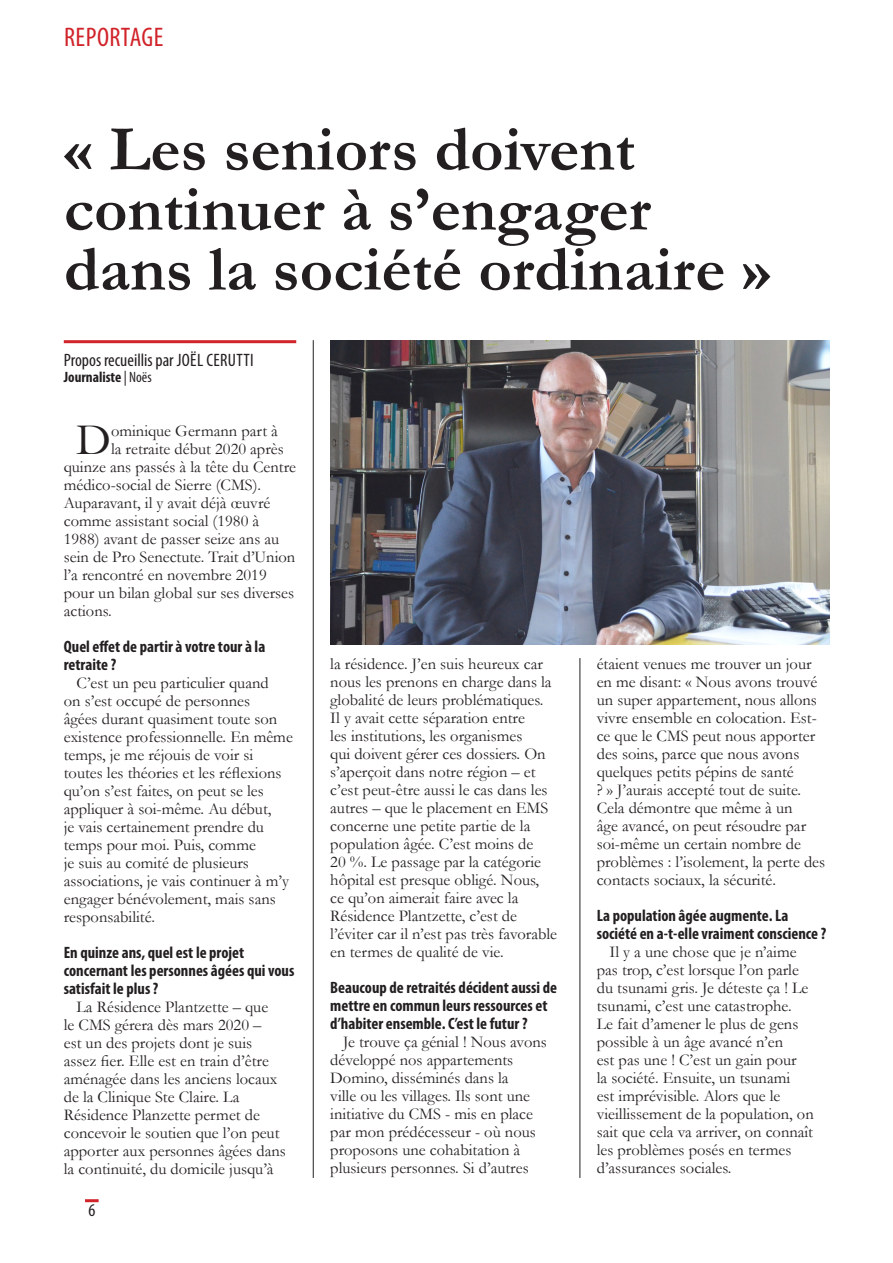
<style>
.page{position:relative;width:893px;height:1263px;background:#fff}
.page>*{position:absolute;margin:0;border:0;box-sizing:border-box;transform-origin:0 0}
.t1{font:700 64.5px/60px "Garamond";color:#231f20}
.t2{font:45.3px "Garamond";color:#231f20}
.t3{font:condensed 27px "Myriad Pro";letter-spacing:.02em;color:#d1232a}
.t4{font:condensed 18px "Myriad Pro";color:#231f20}
.t5{font:16.5px/18px "Garamond";color:#231f20}
.t6{font:700 condensed 16.5px/18px "Myriad Pro";color:#231f20}
.t7{font:700 condensed 15px "Myriad Pro";color:#231f20}
.s1{font-weight:400}
</style>
<div class="page">
<hr style="left:85px;top:1199px;width:14px;height:3px;background:#d1232a">
<hr style="left:313px;top:340px;width:1px;height:838px;background:#231f20">
<hr style="left:580px;top:658px;width:1px;height:520px;background:#231f20">
<hr style="left:64px;top:340px;width:232px;height:3px;background:#d1232a">
<img style="left:330px;top:340px;width:499px;height:304px">
<p class="t3" style="left:64px;top:21px;width:101px">REPORTAGE</p>
<p class="t1" style="left:64px;top:120px;width:709px">« Les seniors doivent continuer à s’engager dans la société ordinaire »</p>
<p class="t4" style="left:64px;top:349px;width:191px">Propos recueillis par JOËL CERUTTI</p>
<p class="t7" style="left:64px;top:368px;width:89px">Journaliste <span class="s1">| Noës</span></p>
<p class="t2" style="left:76px;top:409px;width:36px">D</p>
<p class="t5" style="left:111px;top:421px;width:168px">ominique Germann part à</p>
<p class="t5" style="left:111px;top:439px;width:174px">la retraite début 2020 après</p>
<p class="t5" style="left:64px;top:457px;width:234px">quinze ans passés à la tête du Centre</p>
<p class="t5" style="left:64px;top:475px;width:199px">médico-social de Sierre (CMS).</p>
<p class="t5" style="left:64px;top:493px;width:208px">Auparavant, il y avait déjà œuvré</p>
<p class="t5" style="left:64px;top:511px;width:197px">comme assistant social (1980 à</p>
<p class="t5" style="left:64px;top:529px;width:217px">1988) avant de passer seize ans au</p>
<p class="t5" style="left:64px;top:547px;width:233px">sein de Pro Senectute. Trait d’Union</p>
<p class="t5" style="left:64px;top:565px;width:204px">l’a rencontré en novembre 2019</p>
<p class="t5" style="left:64px;top:583px;width:232px">pour un bilan global sur ses diverses</p>
<p class="t5" style="left:64px;top:601px;width:50px">actions.</p>
<p class="t6" style="left:64px;top:637px;width:203px">Quel effet de partir à votre tour à la retraite ?</p>
<p class="t5" style="left:64px;top:673px;width:231px;text-indent:13px">C’est un peu particulier quand<br>on s’est occupé de personnes<br>âgées durant quasiment toute son existence professionnelle. En même temps, je me réjouis de voir si toutes les théories et les réflexions qu’on s’est faites, on peut se les appliquer à soi-même. Au début,<br>je vais certainement prendre du temps pour moi. Puis, comme<br>je suis au comité de plusieurs associations, je vais continuer à m’y engager bénévolement, mais sans responsabilité.</p>
<p class="t6" style="left:64px;top:943px;width:232px">En quinze ans, quel est le projet concernant les personnes âgées qui vous satisfait le plus ?</p>
<p class="t5" style="left:64px;top:997px;width:224px;text-indent:13px">La Résidence Plantzette – que<br>le CMS gérera dès mars 2020 –<br>est un des projets dont je suis assez fier. Elle est en train d’être aménagée dans les anciens locaux de la Clinique Ste Claire. La<br>Résidence Planzette permet de concevoir le soutien que l’on peut apporter aux personnes âgées dans la continuité, du domicile jusqu’à</p>
<p class="t4" style="left:88px;top:1199px;width:8px">6</p>
<p class="t5" style="left:330px;top:654px;width:228px">la résidence. J’en suis heureux car nous les prenons en charge dans la globalité de leurs problématiques.<br>Il y avait cette séparation entre<br>les institutions, les organismes<br>qui doivent gérer ces dossiers. On s’aperçoit dans notre région – et c’est peut-être aussi le cas dans les autres – que le placement en EMS concerne une petite partie de la population âgée. C’est moins de<br>20 %. Le passage par la catégorie hôpital est presque obligé. Nous, ce qu’on aimerait faire avec la Résidence Plantzette, c’est de l’éviter car il n’est pas très favorable en termes de qualité de vie.</p>
<p class="t6" style="left:330px;top:978px;width:228px">Beaucoup de retraités décident aussi de mettre en commun leurs ressources et d’habiter ensemble. C’est le futur ?</p>
<p class="t5" style="left:330px;top:1032px;width:218px;text-indent:13px">Je trouve ça génial ! Nous avons développé nos appartements<br>Domino, disséminés dans la<br>ville ou les villages. Ils sont une initiative du CMS - mis en place par mon prédécesseur - où nous proposons une cohabitation à plusieurs personnes. Si d’autres</p>
<p class="t5" style="left:597px;top:654px;width:230px">étaient venues me trouver un jour en me disant: « Nous avons trouvé un super appartement, nous allons vivre ensemble en colocation. Est&shy;ce que le CMS peut nous apporter des soins, parce que nous avons quelques petits pépins de santé<br>? » J’aurais accepté tout de suite.<br>Cela démontre que même à un<br>âge avancé, on peut résoudre par soi-même un certain nombre de problèmes : l’isolement, la perte des contacts sociaux, la sécurité.</p>
<p class="t6" style="left:597px;top:906px;width:231px">La population âgée augmente. La société en a-t-elle vraiment conscience ?</p>
<p class="t5" style="left:597px;top:942px;width:219px;text-indent:13px">Il y a une chose que je n’aime pas trop, c’est lorsque l’on parle du tsunami gris. Je déteste ça ! Le tsunami, c’est une catastrophe.<br>Le fait d’amener le plus de gens possible à un âge avancé n’en<br>est pas une ! C’est un gain pour<br>la société. Ensuite, un tsunami<br>est imprévisible. Alors que le vieillissement de la population, on sait que cela va arriver, on connaît les problèmes posés en termes d’assurances sociales.</p>
</div>
